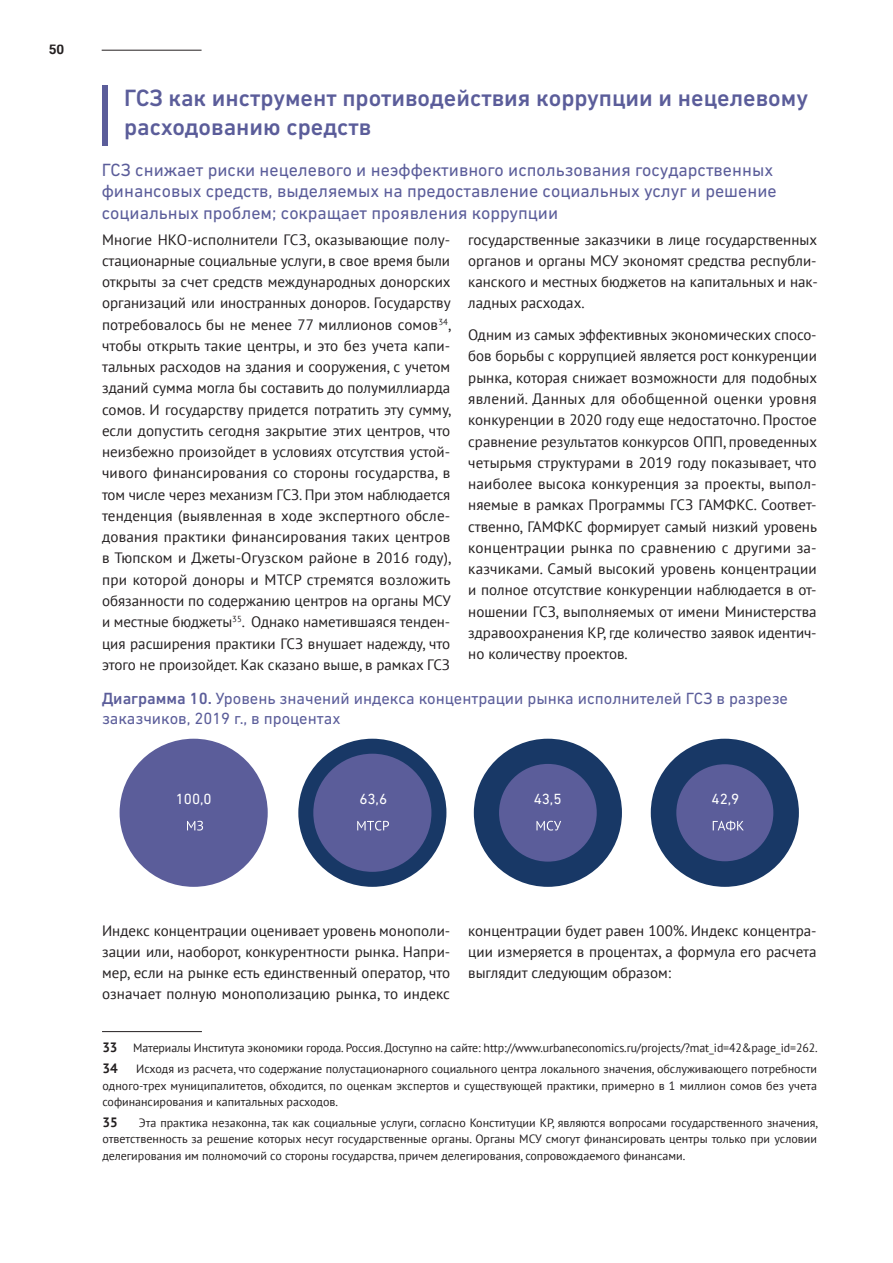
<style>
.page{position:relative;width:893px;height:1263px;background:#fff}
.page>*{position:absolute;margin:0;border:0;box-sizing:border-box;transform-origin:0 0}
.t1{font:500 24px/28.8px "DIN Next CYR";color:#5b5d9a}
.t2{font:18px/21.6px "DIN Next CYR";color:#5b5d9a}
.t3{font:16.5px/19.8px "DIN Next CYR";color:#5b5d9a}
.t4{font:15px/21.3px "PT Sans";color:#231f20;text-align:justify}
.t5{font:15px "DIN Next CYR";color:#fff}
.t6{font:700 13.5px "PT Sans";color:#231f20}
.t7{font:700 13.5px "Roboto";color:#231f20}
.t8{font:12px/16.5px "PT Sans";letter-spacing:-.01em;color:#231f20;text-align:justify}
.s1{font-weight:500}
.s2{font-weight:700;font-size:13.5px}
</style>
<div class="page">
<hr style="left:102px;top:50px;width:100px;height:1px;background:#231f20">
<hr style="left:102px;top:1031px;width:100px;height:1px;background:#231f20">
<div style="left:102px;top:85px;width:6px;height:61px;background:#5b5d9a"></div>
<div style="left:120px;top:739px;width:148px;height:148px;background:#5b5d9a;border-radius:74px"></div>
<div style="left:298px;top:739px;width:148px;height:148px;background:#183866;border-radius:74px"></div>
<div style="left:474px;top:739px;width:148px;height:148px;background:#183866;border-radius:74px"></div>
<div style="left:651px;top:739px;width:148px;height:148px;background:#183866;border-radius:74px"></div>
<div style="left:313px;top:754px;width:118px;height:118px;background:#5b5d9a;border-radius:59px"></div>
<div style="left:499px;top:764px;width:98px;height:98px;background:#5b5d9a;border-radius:49px"></div>
<div style="left:676px;top:764px;width:97px;height:97px;background:#5b5d9a;border-radius:49px"></div>
<svg style="left:187px;top:821px;width:16px;height:9px"></svg>
<svg style="left:357px;top:821px;width:32px;height:9px"></svg>
<svg style="left:536px;top:821px;width:25px;height:9px"></svg>
<svg style="left:713px;top:821px;width:31px;height:10px"></svg>
<p class="t7" style="left:49px;top:40px;width:17px">50</p>
<p class="t1" style="left:124px;top:84px;width:685px">ГСЗ как инструмент противодействия коррупции и нецелевому расходованию средств</p>
<p class="t2" style="left:102px;top:158px;width:673px">ГСЗ снижает риски нецелевого и неэффективного использования государственных</p>
<p class="t2" style="left:102px;top:180px;width:676px">финансовых средств, выделяемых на предоставление социальных услуг и решение социальных проблем; сокращает проявления коррупции</p>
<p class="t4" style="left:468px;top:228px;width:351px">государственные заказчики в лице государственных органов и органы МСУ экономят средства республи&shy;канского и местных бюджетов на капитальных и нак&shy;ладных расходах.</p>
<p class="t4" style="left:468px;top:324px;width:350px">Одним из самых эффективных экономических спосо&shy;бов борьбы с коррупцией является рост конкуренции рынка, которая снижает возможности для подобных явлений. Данных для обобщенной оценки уровня конкуренции в 2020 году еще недостаточно. Простое сравнение результатов конкурсов ОПП, проведенных четырьмя структурами в 2019 году показывает, что наиболее высока конкуренция за проекты, выпол&shy;няемые в рамках Программы ГСЗ ГАМФКС. Соответ&shy;ственно, ГАМФКС формирует самый низкий уровень концентрации рынка по сравнению с другими за&shy;казчиками. Самый высокий уровень концентрации и полное отсутствие конкуренции наблюдается в от&shy;ношении ГСЗ, выполняемых от имени Министерства здравоохранения КР, где количество заявок идентич&shy;но количеству проектов.</p>
<p class="t4" style="left:102px;top:228px;width:351px">Многие НКО-исполнители ГСЗ, оказывающие полу&shy;стационарные социальные услуги, в свое время были открыты за счет средств международных донорских организаций или иностранных доноров. Государству потребовалось бы не менее 77 миллионов сомов<sup>34</sup>, чтобы открыть такие центры, и это без учета капи&shy;тальных расходов на здания и сооружения, с учетом зданий сумма могла бы составить до полумиллиарда сомов. И государству придется потратить эту сумму, если допустить сегодня закрытие этих центров, что неизбежно произойдет в условиях отсутствия устой&shy;чивого финансирования со стороны государства, в том числе через механизм ГСЗ. При этом наблюдается тенденция (выявленная в ходе экспертного обсле&shy;дования практики финансирования таких центров в Тюпском и Джеты-Огузском районе в 2016 году), при которой доноры и МТСР стремятся возложить обязанности по содержанию центров на органы МСУ и местные бюджеты<sup>35</sup>. Однако наметившаяся тенден&shy;ция расширения практики ГСЗ внушает надежду, что этого не произойдет. Как сказано выше, в рамках ГСЗ</p>
<p class="t3" style="left:102px;top:688px;width:687px"><span class="s1">Диаграмма 10.</span> Уровень значений индекса концентрации рынка исполнителей ГСЗ в разрезе заказчиков, 2019 г., в процентах</p>
<p class="t5" style="left:176px;top:790px;width:37px">100,0</p>
<p class="t5" style="left:359px;top:790px;width:29px">63,6</p>
<p class="t5" style="left:534px;top:790px;width:29px">43,5</p>
<p class="t5" style="left:712px;top:790px;width:29px">42,9</p>
<p class="t4" style="left:102px;top:919px;width:350px">Индекс концентрации оценивает уровень монополи&shy;зации или, наоборот, конкурентности рынка. Напри&shy;мер, если на рынке есть единственный оператор, что означает полную монополизацию рынка, то индекс</p>
<p class="t4" style="left:468px;top:919px;width:350px">концентрации будет равен 100%. Индекс концентра&shy;ции измеряется в процентах, а формула его расчета выглядит следующим образом:</p>
<p class="t8" style="left:102px;top:1039px;width:717px"><span class="s2">33</span> Материалы Института экономики города. Россия. Доступно на сайте: http://www.urbaneconomics.ru/projects/?mat_id=42&amp;page_id=262.</p>
<p class="t6" style="left:102px;top:1059px;width:17px">34</p>
<p class="t8" style="left:102px;top:1060px;width:716px;text-indent:34px">Исходя из расчета, что содержание полустационарного социального центра локального значения, обслуживающего потребности одного-трех муниципалитетов, обходится, по оценкам экспертов и существующей практики, примерно в 1 миллион сомов без учета софинансирования и капитальных расходов.</p>
<p class="t6" style="left:102px;top:1113px;width:17px">35</p>
<p class="t8" style="left:102px;top:1114px;width:717px;text-indent:36px">Эта практика незаконна, так как социальные услуги, согласно Конституции КР, являются вопросами государственного значения, ответственность за решение которых несут государственные органы. Органы МСУ смогут финансировать центры только при условии делегирования им полномочий со стороны государства, причем делегирования, сопровождаемого финансами.</p>
</div>
